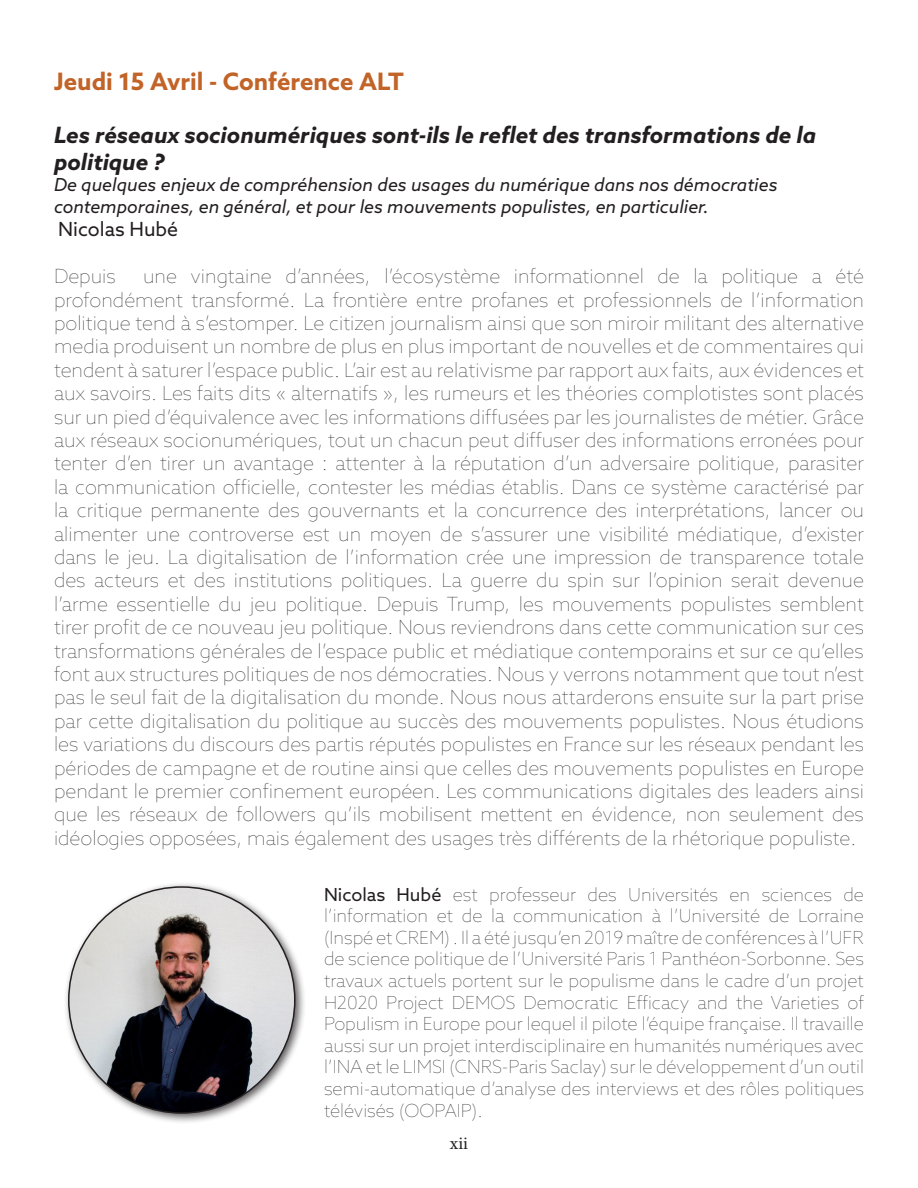
<style>
.page{position:relative;width:918px;height:1188px;background:#fff}
.page>*{position:absolute;margin:0;border:0;box-sizing:border-box;transform-origin:0 0}
.t1{font:700 24px "Azo Sans";color:#c26327}
.t2{font:italic 700 22.5px/27px "Azo Sans";color:#231f20}
.t3{font:100 19.5px/23.4px "Azo Sans";color:#231f20;text-align:justify}
.t4{font:19.5px "Azo Sans";color:#231f20}
.t5{font:100 18px/21.6px "Azo Sans";color:#231f20;text-align:justify}
.t6{font:italic 18px/21.6px "Azo Sans";color:#231f20}
.t7{font:18px "Minion Pro";color:#231f20}
.s1{font-weight:400}
</style>
<div class="page">
<div style="left:63px;top:881px;width:243px;height:244px;background:#231f20;opacity:.75"></div>
<img style="left:69px;top:887px;width:226px;height:226px;border-radius:113px">
<p class="t1" style="left:54px;top:66px;width:352px">Jeudi 15 Avril - Conférence ALT</p>
<p class="t2" style="left:54px;top:121px;width:764px">Les réseaux socionumériques sont-ils le reflet des transformations de la politique ?</p>
<p class="t6" style="left:54px;top:174px;width:725px">De quelques enjeux de compréhension des usages du numérique dans nos démocraties contemporaines, en général, et pour les mouvements populistes, en particulier.</p>
<p class="t4" style="left:58px;top:217px;width:122px">Nicolas Hubé</p>
<p class="t3" style="left:54px;top:264px;width:63px">Depuis</p>
<p class="t3" style="left:54px;top:264px;width:812px;text-indent:89px">une vingtaine d’années, l’écosystème informationnel de la politique a été profondément transformé. La frontière entre profanes et professionnels de l’information politique tend à s’estomper. Le citizen journalism ainsi que son miroir militant des alternative media produisent un nombre de plus en plus important de nouvelles et de commentaires qui tendent à saturer l’espace public. L’air est au relativisme par rapport aux faits, aux évidences et aux savoirs. Les faits dits « alternatifs », les rumeurs et les théories complotistes sont placés sur un pied d’équivalence avec les informations diffusées par les journalistes de métier. Grâce aux réseaux socionumériques, tout un chacun peut diffuser des informations erronées pour tenter d’en tirer un avantage : attenter à la réputation d’un adversaire politique, parasiter la communication officielle, contester les médias établis. Dans ce système caractérisé par la critique permanente des gouvernants et la concurrence des interprétations, lancer ou alimenter une controverse est un moyen de s’assurer une visibilité médiatique, d’exister dans le jeu. La digitalisation de l’information crée une impression de transparence totale des acteurs et des institutions politiques. La guerre du spin sur l’opinion serait devenue l’arme essentielle du jeu politique. Depuis Trump, les mouvements populistes semblent tirer profit de ce nouveau jeu politique. Nous reviendrons dans cette communication sur ces transformations générales de l’espace public et médiatique contemporains et sur ce qu’elles font aux structures politiques de nos démocraties. Nous y verrons notamment que tout n’est pas le seul fait de la digitalisation du monde. Nous nous attarderons ensuite sur la part prise par cette digitalisation du politique au succès des mouvements populistes. Nous étudions les variations du discours des partis réputés populistes en France sur les réseaux pendant les périodes de campagne et de routine ainsi que celles des mouvements populistes en Europe pendant le premier confinement européen. Les communications digitales des leaders ainsi que les réseaux de followers qu’ils mobilisent mettent en évidence, non seulement des idéologies opposées, mais également des usages très différents de la rhétorique populiste.</p>
<p class="t5" style="left:324px;top:883px;width:542px"><span class="s1">Nicolas Hubé</span> est professeur des Universités en sciences de l’information et de la communication à l’Université de Lorraine (Inspé et CREM) . Il a été jusqu’en 2019 maître de conférences à l’UFR de science politique de l’Université Paris 1 Panthéon-Sorbonne. Ses travaux actuels portent sur le populisme dans le cadre d’un projet H2020 Project DEMOS Democratic Efficacy and the Varieties of Populism in Europe pour lequel il pilote l’équipe française. Il travaille aussi sur un projet interdisciplinaire en humanités numériques avec l’INA et le LIMSI (CNRS-Paris Saclay) sur le développement d’un outil semi-automatique d’analyse des interviews et des rôles politiques télévisés (OOPAIP).</p>
<p class="t7" style="left:450px;top:1132px;width:20px">xii</p>
</div>
